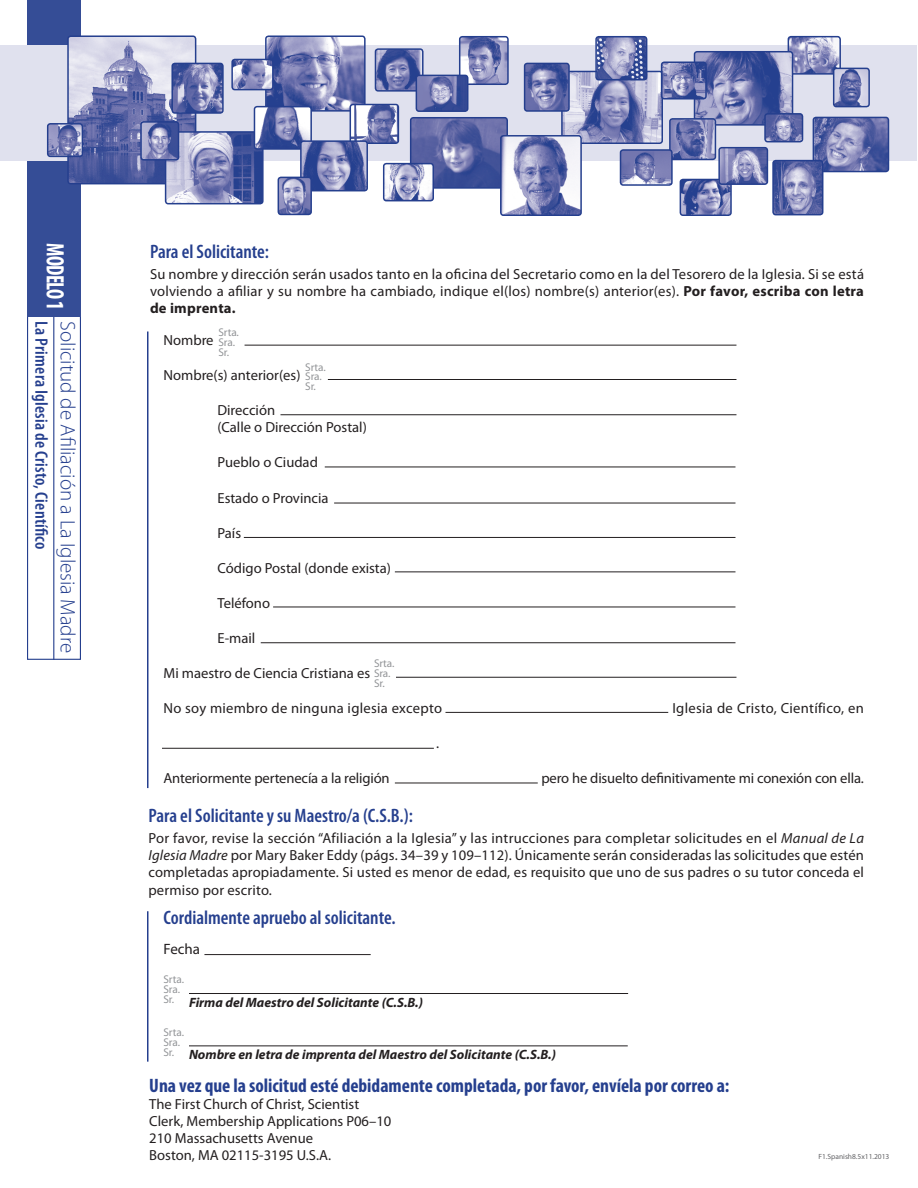
<style>
.page{position:relative;width:918px;height:1188px;background:#fff}
.page>*{position:absolute;margin:0;border:0;box-sizing:border-box;transform-origin:0 0}
.t1{font:700 condensed 25.2px "Myriad Pro";letter-spacing:-.03em;color:#fff;scale:.83 1}
.t2{font:300 21px "Myriad Pro";color:#253f8e}
.t3{font:600 condensed 19.5px "Myriad Pro";color:#253f8e}
.t4{font:700 condensed 19.5px "Myriad Pro";color:#253f8e}
.t5{font:600 condensed 18px "Myriad Pro";letter-spacing:.01em;color:#253f8e}
.t6{font:15px "Myriad Pro";color:#231f20}
.t7{font:14.7px/17.1px "Myriad Pro";color:#231f20}
.t8{font:14.7px "Myriad Pro";letter-spacing:.02em;color:#231f20}
.t9{font:italic 700 13.5px "Myriad Pro";color:#231f20}
.t10{font:11.25px/9.8px "Myriad Pro";letter-spacing:-.01em;color:#939598}
.t11{font:7.5px "Myriad Pro";color:#636366}
.s1{font-weight:700}
.s2{font-style:italic}
</style>
<div class="page">
<hr style="left:189px;top:993px;width:439px;height:1px;background:#231f20">
<hr style="left:189px;top:1046px;width:439px;height:1px;background:#231f20">
<hr style="left:204px;top:954px;width:167px;height:1px;background:#231f20">
<hr style="left:147px;top:911px;width:1px;height:151px;background:#253f8e">
<hr style="left:147px;top:332px;width:1px;height:456px;background:#253f8e">
<hr style="left:446px;top:712px;width:222px;height:1px;background:#231f20">
<hr style="left:162px;top:748px;width:272px;height:1px;background:#231f20">
<hr style="left:245px;top:345px;width:491px;height:1px;background:#231f20">
<hr style="left:328px;top:379px;width:408px;height:1px;background:#231f20">
<hr style="left:281px;top:414px;width:455px;height:1px;background:#231f20">
<hr style="left:325px;top:467px;width:410px;height:1px;background:#231f20">
<hr style="left:334px;top:503px;width:401px;height:1px;background:#231f20">
<hr style="left:244px;top:537px;width:491px;height:1px;background:#231f20">
<hr style="left:395px;top:572px;width:340px;height:1px;background:#231f20">
<hr style="left:273px;top:607px;width:462px;height:1px;background:#231f20">
<hr style="left:261px;top:642px;width:474px;height:1px;background:#231f20">
<hr style="left:396px;top:677px;width:340px;height:1px;background:#231f20">
<hr style="left:395px;top:783px;width:143px;height:1px;background:#231f20">
<div style="left:27px;top:202px;width:54px;height:458px;border:1px solid #253f8e"></div>
<hr style="left:53px;top:292px;width:1px;height:368px;background:#253f8e">
<div style="left:27px;top:0;width:54px;height:316px;background:#354d96"></div>
<img style="left:680px;top:179px;width:49px;height:34px">
<div style="left:680px;top:179px;width:52px;height:37px;border:2px solid #253f8e;border-radius:3px"></div>
<div style="left:0;top:46px;width:916px;height:115px;background:#e0e1ee"></div>
<img style="left:816px;top:120px;width:70px;height:49px">
<div style="left:813px;top:117px;width:76px;height:55px;border:2px solid #253f8e;border-radius:3px"></div>
<img style="left:791px;top:39px;width:47px;height:33px">
<div style="left:788px;top:36px;width:53px;height:39px;border:2px solid #253f8e;border-radius:3px"></div>
<img style="left:268px;top:38px;width:95px;height:71px">
<div style="left:265px;top:35px;width:101px;height:77px;border:2px solid #253f8e;border-radius:3px"></div>
<img style="left:70px;top:38px;width:123px;height:143px">
<div style="left:67px;top:35px;width:129px;height:149px;border:2px solid #253f8e;border-radius:3px"></div>
<img style="left:168px;top:134px;width:93px;height:67px">
<div style="left:165px;top:131px;width:99px;height:73px;border:2px solid #253f8e;border-radius:3px"></div>
<img style="left:234px;top:62px;width:37px;height:25px">
<div style="left:231px;top:59px;width:43px;height:31px;border:2px solid #253f8e;border-radius:3px"></div>
<img style="left:378px;top:51px;width:43px;height:38px">
<div style="left:375px;top:48px;width:49px;height:44px;border:2px solid #253f8e;border-radius:3px"></div>
<img style="left:697px;top:54px;width:93px;height:69px">
<div style="left:694px;top:51px;width:99px;height:75px;border:2px solid #253f8e;border-radius:3px"></div>
<img style="left:462px;top:39px;width:44px;height:43px">
<div style="left:459px;top:36px;width:50px;height:49px;border:2px solid #253f8e;border-radius:3px"></div>
<img style="left:257px;top:109px;width:52px;height:38px">
<div style="left:254px;top:106px;width:58px;height:44px;border:2px solid #253f8e;border-radius:3px"></div>
<img style="left:721px;top:150px;width:44px;height:32px">
<div style="left:718px;top:147px;width:50px;height:38px;border:2px solid #253f8e;border-radius:3px"></div>
<img style="left:775px;top:163px;width:48px;height:52px">
<div style="left:772px;top:160px;width:51px;height:55px;border:2px solid #253f8e;border-radius:3px"></div>
<img style="left:564px;top:74px;width:96px;height:67px">
<div style="left:561px;top:71px;width:102px;height:73px;border:2px solid #253f8e;border-radius:3px"></div>
<img style="left:353px;top:107px;width:43px;height:34px">
<div style="left:350px;top:104px;width:49px;height:40px;border:2px solid #253f8e;border-radius:3px"></div>
<img style="left:598px;top:39px;width:46px;height:39px">
<div style="left:595px;top:36px;width:52px;height:45px;border:2px solid #253f8e;border-radius:3px"></div>
<img style="left:416px;top:75px;width:52px;height:34px">
<div style="left:416px;top:75px;width:52px;height:37px;border:2px solid #253f8e;border-radius:3px"></div>
<img style="left:303px;top:143px;width:62px;height:45px">
<div style="left:300px;top:140px;width:68px;height:51px;border:2px solid #253f8e;border-radius:3px"></div>
<img style="left:767px;top:116px;width:36px;height:26px">
<div style="left:764px;top:113px;width:39px;height:29px;border:2px solid #253f8e;border-radius:3px"></div>
<img style="left:143px;top:124px;width:33px;height:34px">
<div style="left:140px;top:121px;width:39px;height:40px;border:2px solid #253f8e;border-radius:3px"></div>
<img style="left:50px;top:126px;width:30px;height:28px">
<div style="left:47px;top:123px;width:36px;height:34px;border:2px solid #253f8e;border-radius:3px"></div>
<img style="left:527px;top:66px;width:40px;height:43px">
<div style="left:524px;top:63px;width:46px;height:49px;border:2px solid #253f8e;border-radius:3px"></div>
<img style="left:672px;top:121px;width:41px;height:36px">
<div style="left:669px;top:118px;width:47px;height:42px;border:2px solid #253f8e;border-radius:3px"></div>
<img style="left:174px;top:66px;width:47px;height:45px">
<div style="left:171px;top:63px;width:53px;height:51px;border:2px solid #253f8e;border-radius:3px"></div>
<img style="left:413px;top:120px;width:92px;height:66px">
<div style="left:410px;top:117px;width:98px;height:72px;border:2px solid #253f8e;border-radius:3px"></div>
<img style="left:386px;top:166px;width:45px;height:32px">
<div style="left:383px;top:163px;width:51px;height:38px;border:2px solid #253f8e;border-radius:3px"></div>
<img style="left:503px;top:138px;width:76px;height:75px">
<div style="left:500px;top:135px;width:82px;height:81px;border:2px solid #253f8e;border-radius:3px"></div>
<img style="left:623px;top:152px;width:47px;height:31px">
<div style="left:620px;top:149px;width:53px;height:37px;border:2px solid #253f8e;border-radius:3px"></div>
<img style="left:664px;top:64px;width:40px;height:33px">
<div style="left:661px;top:61px;width:46px;height:39px;border:2px solid #253f8e;border-radius:3px"></div>
<img style="left:836px;top:71px;width:31px;height:33px">
<div style="left:833px;top:68px;width:37px;height:39px;border:2px solid #253f8e;border-radius:3px"></div>
<img style="left:278px;top:177px;width:31px;height:35px">
<div style="left:278px;top:177px;width:34px;height:38px;border:2px solid #253f8e;border-radius:3px"></div>
<h1 class="t1" style="left:71px;top:243px;width:83px;rotate:90deg">MODELO 1</h1>
<p class="t5" style="left:52px;top:321px;width:229px;rotate:90deg">La Primera Iglesia de Cristo, Científico</p>
<h2 class="t2" style="left:81px;top:321px;width:333px;rotate:90deg">Solicitud de Afiliación a La Iglesia Madre</h2>
<h3 class="t3" style="left:150px;top:239px;width:121px">Para el Solicitante:</h3>
<p class="t7" style="left:150px;top:266px;width:716px;text-align:justify">Su nombre y dirección serán usados tanto en la oficina del Secretario como en la del Tesorero de la Iglesia. Si se está volviendo a afiliar y su nombre ha cambiado, indique el(los) nombre(s) anterior(es). <span class="s1">Por favor, escriba con letra de imprenta.</span></p>
<p class="t10" style="left:218px;top:327px;width:22px">Srta.<br>Sra.<br>Sr.</p>
<p class="t7" style="left:164px;top:331px;width:52px">Nombre</p>
<p class="t7" style="left:164px;top:366px;width:139px">Nombre(s) anterior(es)</p>
<p class="t7" style="left:217px;top:401px;width:151px;line-height:17.5px">Dirección<br>(Calle o Dirección Postal)</p>
<p class="t7" style="left:217px;top:454px;width:102px">Pueblo o Ciudad</p>
<p class="t7" style="left:217px;top:489px;width:113px">Estado o Provincia</p>
<p class="t7" style="left:217px;top:524px;width:25px">País</p>
<p class="t7" style="left:217px;top:559px;width:175px">Código Postal (donde exista)</p>
<p class="t7" style="left:217px;top:594px;width:54px">Teléfono</p>
<p class="t7" style="left:217px;top:629px;width:39px">E-mail</p>
<p class="t7" style="left:164px;top:664px;width:208px">Mi maestro de Ciencia Cristiana es</p>
<p class="t8" style="left:164px;top:699px;width:280px">No soy miembro de ninguna iglesia excepto</p>
<p class="t8" style="left:672px;top:699px;width:193px">Iglesia de Cristo, Científico, en</p>
<p class="t7" style="left:436px;top:735px;width:5px">.</p>
<p class="t7" style="left:163px;top:770px;width:228px">Anteriormente pertenecía a la religión</p>
<p class="t7" style="left:541px;top:770px;width:324px">pero he disuelto definitivamente mi conexión con ella.</p>
<p class="t10" style="left:305px;top:362px;width:22px">Srta.<br>Sra.<br>Sr.</p>
<p class="t10" style="left:374px;top:658px;width:22px">Srta.<br>Sra.<br>Sr.</p>
<h3 class="t3" style="left:148px;top:803px;width:266px">Para el Solicitante y su Maestro/a (C.S.B.):</h3>
<p class="t7" style="left:148px;top:829px;width:717px;text-align:justify">Por favor, revise la sección “Afiliación a la Iglesia” y las intrucciones para completar solicitudes en el <span class="s2">Manual de La Iglesia Madre</span> por Mary Baker Eddy (págs. 34–39 y 109–112). Únicamente serán consideradas las solicitudes que estén completadas apropiadamente. Si usted es menor de edad, es requisito que uno de sus padres o su tutor conceda el permiso por escrito.</p>
<h3 class="t3" style="left:164px;top:905px;width:234px">Cordialmente apruebo al solicitante.</h3>
<p class="t6" style="left:164px;top:940px;width:38px">Fecha</p>
<p class="t10" style="left:164px;top:974px;width:22px">Srta.<br>Sra.<br>Sr.</p>
<p class="t10" style="left:164px;top:1027px;width:22px">Srta.<br>Sra.<br>Sr.</p>
<p class="t9" style="left:189px;top:993px;width:235px">Firma del Maestro del Solicitante (C.S.B.)</p>
<p class="t9" style="left:189px;top:1046px;width:368px">Nombre en letra de imprenta del Maestro del Solicitante (C.S.B.)</p>
<h3 class="t4" style="left:149px;top:1073px;width:582px">Una vez que la solicitud esté debidamente completada, por favor, envíela por correo a:</h3>
<p class="t7" style="left:149px;top:1095px;width:244px">The First Church of Christ, Scientist Clerk, Membership Applications P06–10<br>210 Massachusetts Avenue<br>Boston, MA 02115-3195 U.S.A.</p>
<p class="t11" style="left:818px;top:1152px;width:73px">F1.Spanish8.5x11.2013</p>
</div>
